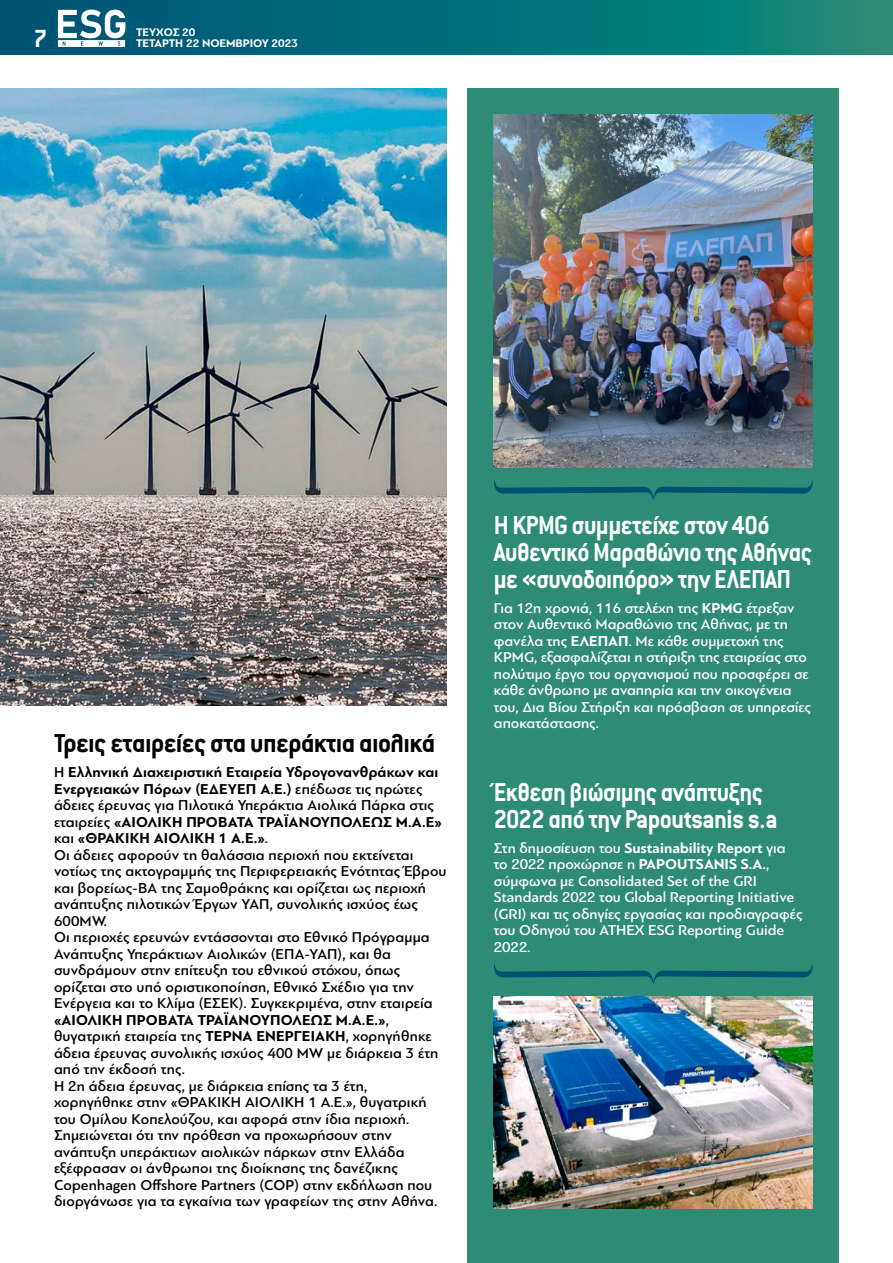
<style>
.page{position:relative;width:893px;height:1263px;background:#fff}
.page>*{position:absolute;margin:0;border:0;box-sizing:border-box;transform-origin:0 0}
.t1{font:700 28.5px/27px "Conduit ITC Hel";letter-spacing:-.02em;color:#fff;scale:.93 1}
.t2{font:700 28.5px "Conduit ITC Hel";letter-spacing:-.02em;color:#000}
.t3{font:700 27.3px "Conduit ITC Hel";color:#fff}
.t4{font:500 15px/16.5px "PF Bague Sans Pro";letter-spacing:.01em;color:#000}
.t5{font:500 15px/16.5px "PF Bague Sans Pro";color:#fff}
.t6{font:700 11.55px/10.5px "PF Bague Sans Pro";color:#fff}
.s1{font-weight:700}
</style>
<div class="page">
<svg style="left:0;top:0;width:893px;height:54px;background:#056f78"></svg>
<svg style="left:58px;top:10px;width:67px;height:37px"></svg>
<div style="left:468px;top:88px;width:371px;height:1175px;background:#2e8b75"></div>
<img style="left:494px;top:115px;width:319px;height:353px">
<img style="left:494px;top:996px;width:319px;height:213px">
<svg style="left:494px;top:480px;width:319px;height:20px"></svg>
<svg style="left:494px;top:964px;width:319px;height:19px"></svg>
<img style="left:0;top:88px;width:446px;height:617px">
<h2 class="t3" style="left:33px;top:25px;width:15px">7</h2>
<p class="t6" style="left:136px;top:27px;width:163px">ΤΕΥΧΟΣ 20<br>TΕΤΑΡΤΗ 22 ΝΟΕΜΒΡΙΟΥ 2023</p>
<h1 class="t2" style="left:54px;top:729px;width:383px">Τρεις εταιρείες στα υπεράκτια αιολικά</h1>
<p class="t4" style="left:54px;top:764px;width:394px">Η <span class="s1">Ελληνική Διαχειριστική Εταιρεία Υδρογονανθράκων και Ενεργειακών Πόρων (ΕΔΕΥΕΠ Α.Ε.)</span> επέδωσε τις πρώτες άδειες έρευνας για Πιλοτικά Υπεράκτια Αιολικά Πάρκα στις εταιρείες <span class="s1">«ΑΙΟΛΙΚΗ ΠΡΟΒΑΤΑ ΤΡΑΪΑΝΟΥΠΟΛΕΩΣ Μ.Α.Ε» </span>και <span class="s1">«ΘΡΑΚΙΚΗ ΑΙΟΛΙΚΗ 1 Α.Ε.»</span>.<br>Οι άδειες αφορούν τη θαλάσσια περιοχή που εκτείνεται νοτίως της ακτογραμμής της Περιφερειακής Ενότητας Έβρου και βορείως-ΒΑ της Σαμοθράκης και ορίζεται ως περιοχή ανάπτυξης πιλοτικών Έργων ΥΑΠ, συνολικής ισχύος έως 600MW.<br>Οι περιοχές ερευνών εντάσσονται στο Εθνικό Πρόγραμμα Ανάπτυξης Υπεράκτιων Αιολικών (ΕΠΑ-ΥΑΠ), και θα συνδράμουν στην επίτευξη του εθνικού στόχου, όπως ορίζεται στο υπό οριστικοποίηση, Εθνικό Σχέδιο για την Ενέργεια και το Κλίμα (ΕΣΕΚ). Συγκεκριμένα, στην εταιρεία <span class="s1">«ΑΙΟΛΙΚΗ ΠΡΟΒΑΤΑ ΤΡΑΪΑΝΟΥΠΟΛΕΩΣ Μ.Α.Ε.»</span>, θυγατρική εταιρεία της <span class="s1">ΤΕΡΝΑ ΕΝΕΡΓΕΙΑΚΗ</span>, χορηγήθηκε άδεια έρευνας συνολικής ισχύος 400 MW με διάρκεια 3 έτη από την έκδοσή της.<br>Η 2η άδεια έρευνας, με διάρκεια επίσης τα 3 έτη, χορηγήθηκε στην «ΘΡΑΚΙΚΗ ΑΙΟΛΙΚΗ 1 Α.Ε.», θυγατρική του Ομίλου Κοπελούζου, και αφορά στην ίδια περιοχή.<br>Σημειώνεται ότι την πρόθεση να προχωρήσουν στην ανάπτυξη υπεράκτιων αιολικών πάρκων στην Ελλάδα εξέφρασαν οι άνθρωποι της διοίκησης της δανέζικης Copenhagen Offshore Partners (COP) στην εκδήλωση που διοργάνωσε για τα εγκαίνια των γραφείων της στην Αθήνα.</p>
<h1 class="t1" style="left:494px;top:512px;width:344px">Η KPMG συμμετείχε στον 40ό<br>Αυθεντικό Μαραθώνιο της Αθήνας με «συνοδοιπόρο» την ΕΛΕΠΑΠ</h1>
<p class="t5" style="left:494px;top:600px;width:319px">Για 12η χρονιά, 116 στελέχη της <span class="s1">KPMG</span> έτρεξαν στον Αυθεντικό Μαραθώνιο της Αθήνας, με τη φανέλα της <span class="s1">ΕΛΕΠΑΠ</span>. Με κάθε συμμετοχή της KPMG, εξασφαλίζεται η στήριξη της εταιρείας στο πολύτιμο έργο του οργανισμού που προσφέρει σε κάθε άνθρωπο με αναπηρία και την οικογένεια του, Δια Βίου Στήριξη και πρόσβαση σε υπηρεσίες αποκατάστασης.</p>
<h1 class="t1" style="left:494px;top:779px;width:307px">Έκθεση βιώσιμης ανάπτυξης<br>2022 από την Papoutsanis s.a</h1>
<p class="t5" style="left:494px;top:840px;width:310px">Στη δημοσίευση του <span class="s1">Sustainability Report</span> για το 2022 προχώρησε η <span class="s1">PAPOUTSANIS S.A.</span>, σύμφωνα με Consolidated Set of the GRI Standards 2022 του Global Reporting Initiative (GRI) και τις οδηγίες εργασίας και προδιαγραφές του Οδηγού του ATHEX ESG Reporting Guide 2022.</p>
</div>
